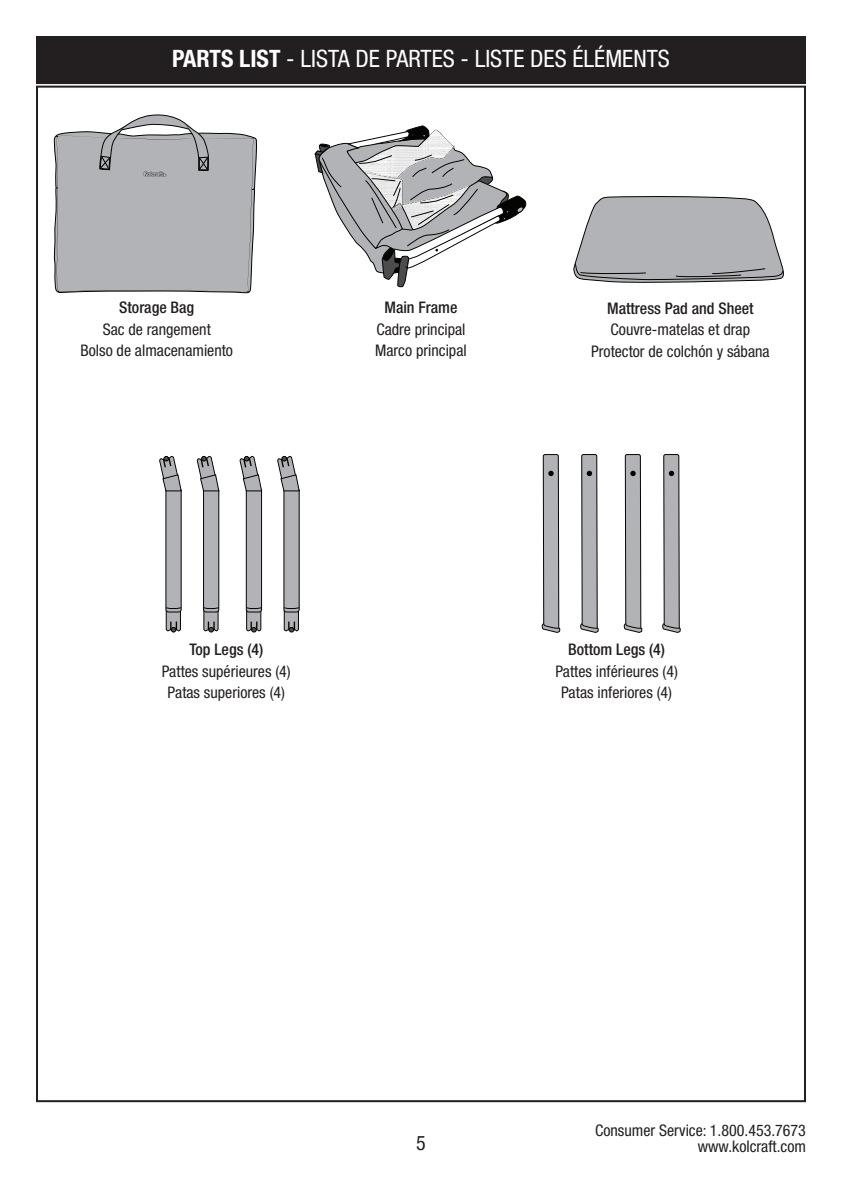
<style>
.page{position:relative;width:842px;height:1191px;background:#fff}
.page>*{position:absolute;margin:0;border:0;box-sizing:border-box;transform-origin:0 0}
.t1{font:condensed 24px "Helvetica Neue";color:#fff}
.t2{font:condensed 20px "Helvetica Neue";color:#231f20}
.t3{font:condensed 16px/16px "Helvetica Neue";color:#231f20;text-align:right}
.t4{font:500 condensed 16px "Helvetica Neue";color:#231f20}
.s1{font-weight:700}
</style>
<div class="page">
<div style="left:37px;top:37px;width:768px;height:46px;background:#231f20"></div>
<div style="left:36px;top:36px;width:770px;height:48px;border:2px solid #231f20"></div>
<svg style="left:54px;top:114px;width:203px;height:179px;background:#b4b5b8"></svg>
<div style="left:284px;top:609px;width:14px;height:22px;background:#b2b3b7;border-radius:2px"></div>
<div style="left:284px;top:609px;width:15px;height:22px;border:1px solid #040503;border-radius:2px"></div>
<div style="left:284px;top:488px;width:15px;height:124px;background:#b2b3b7;border-radius:3px"></div>
<div style="left:284px;top:488px;width:15px;height:124px;border:1px solid #040503;border-radius:3px"></div>
<svg style="left:288px;top:621px;width:7px;height:11px"></svg>
<svg style="left:284px;top:607px;width:15px;height:2px"></svg>
<svg style="left:277px;top:456px;width:22px;height:35px"></svg>
<div style="left:247px;top:609px;width:14px;height:22px;background:#b2b3b7;border-radius:2px"></div>
<div style="left:246px;top:609px;width:15px;height:22px;border:1px solid #040503;border-radius:2px"></div>
<div style="left:246px;top:488px;width:16px;height:124px;background:#b2b3b7;border-radius:3px"></div>
<div style="left:246px;top:488px;width:16px;height:124px;border:1px solid #040503;border-radius:3px"></div>
<svg style="left:250px;top:621px;width:7px;height:11px"></svg>
<svg style="left:246px;top:607px;width:16px;height:2px"></svg>
<svg style="left:240px;top:456px;width:22px;height:35px"></svg>
<svg style="left:204px;top:609px;width:14px;height:22px"></svg>
<div style="left:204px;top:609px;width:14px;height:22px;border:1px solid #040503;border-radius:2px"></div>
<div style="left:204px;top:488px;width:15px;height:124px;background:#b2b3b7;border-radius:3px"></div>
<div style="left:203px;top:488px;width:16px;height:124px;border:1px solid #040503;border-radius:3px"></div>
<svg style="left:208px;top:621px;width:7px;height:11px"></svg>
<svg style="left:203px;top:607px;width:16px;height:2px"></svg>
<svg style="left:197px;top:456px;width:22px;height:35px"></svg>
<div style="left:166px;top:609px;width:14px;height:22px;background:#b2b3b7;border-radius:2px"></div>
<div style="left:166px;top:609px;width:15px;height:22px;border:1px solid #040503;border-radius:2px"></div>
<div style="left:166px;top:488px;width:15px;height:124px;background:#b2b3b7;border-radius:3px"></div>
<div style="left:166px;top:488px;width:15px;height:124px;border:1px solid #040503;border-radius:3px"></div>
<svg style="left:170px;top:621px;width:7px;height:11px"></svg>
<svg style="left:166px;top:607px;width:15px;height:2px"></svg>
<svg style="left:159px;top:456px;width:22px;height:35px"></svg>
<svg style="left:542px;top:454px;width:18px;height:179px;background:#a4a4a7"></svg>
<svg style="left:580px;top:454px;width:19px;height:179px;background:#a8a9ab"></svg>
<svg style="left:624px;top:454px;width:18px;height:179px;background:#a3a4a7"></svg>
<svg style="left:662px;top:454px;width:19px;height:179px;background:#a8a9ab"></svg>
<svg style="left:314px;top:126px;width:213px;height:161px"></svg>
<svg style="left:573px;top:196px;width:211px;height:87px;background:#b2b3b6"></svg>
<p class="t1" style="left:172px;top:45px;width:499px"><span class="s1">PARTS LIST</span> - LISTA DE PARTES - LISTE DES ÉLÉMENTS</p>
<p class="t4" style="left:119px;top:298px;width:77px">Storage Bag</p>
<p class="t3" style="left:103px;top:321px;width:110px">Sac de rangement</p>
<p class="t3" style="left:80px;top:342px;width:154px">Bolso de almacenamiento</p>
<p class="t4" style="left:384px;top:298px;width:75px">Main Frame</p>
<p class="t3" style="left:376px;top:321px;width:91px">Cadre principal</p>
<p class="t3" style="left:375px;top:342px;width:93px">Marco principal</p>
<p class="t4" style="left:607px;top:299px;width:148px">Mattress Pad and Sheet</p>
<p class="t3" style="left:611px;top:322px;width:141px">Couvre-matelas et drap</p>
<p class="t3" style="left:591px;top:343px;width:180px">Protector de colchón y sábana</p>
<p class="t4" style="left:189px;top:640px;width:75px">Top Legs (4)</p>
<p class="t3" style="left:162px;top:663px;width:130px">Pattes supérieures (4)</p>
<p class="t3" style="left:168px;top:684px;width:119px">Patas superiores (4)</p>
<p class="t4" style="left:568px;top:640px;width:98px">Bottom Legs (4)</p>
<p class="t3" style="left:555px;top:663px;width:124px">Pattes inférieures (4)</p>
<p class="t3" style="left:561px;top:684px;width:112px">Patas inferiores (4)</p>
<p class="t2" style="left:416px;top:1131px;width:11px">5</p>
<p class="t3" style="left:595px;top:1122px;width:212px">Consumer Service: 1.800.453.7673 www.kolcraft.com</p>
</div>
